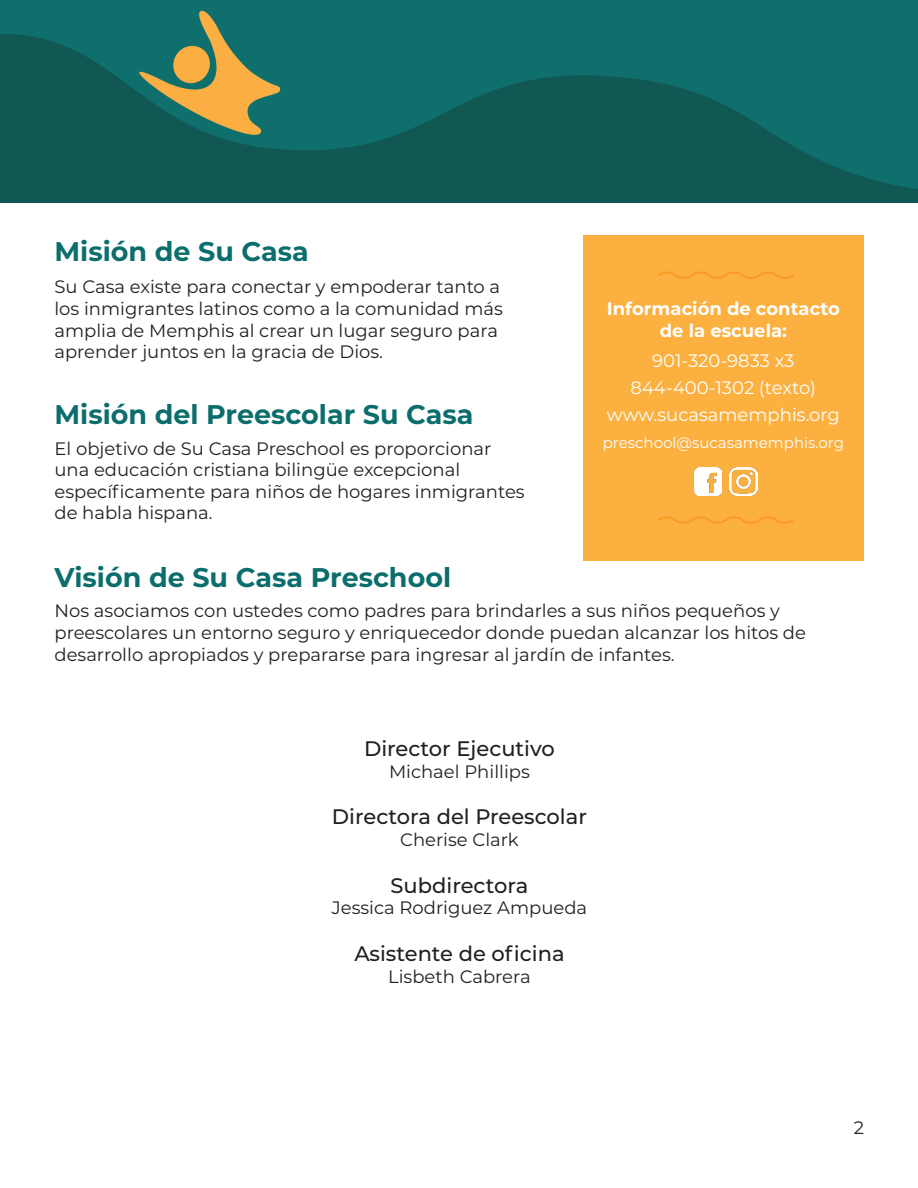
<style>
.page{position:relative;width:918px;height:1188px;background:#fff}
.page>*{position:absolute;margin:0;border:0;box-sizing:border-box;transform-origin:0 0}
.t1{font:700 27px "Montserrat";color:#0b6e6c}
.Paragraph_Style_1{font:500 21px "Montserrat";color:#231f20}
.Paragraph_Style_1-2{font:18px/21.6px "Montserrat";color:#231f20}
.Paragraph_Style_1-3{font:18px "Montserrat";color:#fff}
.Paragraph_Style_1-4{font:700 18px/21.6px "Montserrat";color:#fff;text-align:center}
.Paragraph_Style_1-5{font:15px "Montserrat";color:#fff}
</style>
<div class="page">
<div style="left:583px;top:235px;width:281px;height:325px;background:#fbb040"></div>
<img style="left:0;top:0;width:918px;height:202px">
<svg style="left:658px;top:271px;width:136px;height:8px"></svg>
<svg style="left:658px;top:516px;width:136px;height:8px"></svg>
<img style="left:694px;top:468px;width:28px;height:27px">
<img style="left:730px;top:468px;width:27px;height:27px">
<p class="t1" style="left:54px;top:232px;width:256px">Misión de Su Casa</p>
<p class="Paragraph_Style_1-2" style="left:54px;top:276px;width:450px">Su Casa existe para conectar y empoderar tanto a los inmigrantes latinos como a la comunidad más amplia de Memphis al crear un lugar seguro para aprender juntos en la gracia de Dios.</p>
<p class="t1" style="left:54px;top:395px;width:421px">Misión del Preescolar Su Casa</p>
<p class="Paragraph_Style_1-2" style="left:54px;top:437px;width:472px">El objetivo de Su Casa Preschool es proporcionar una educación cristiana bilingüe excepcional específicamente para niños de hogares inmigrantes de habla hispana.</p>
<p class="Paragraph_Style_1-4" style="left:607px;top:297px;width:234px">Información de contacto de la escuela:</p>
<p class="Paragraph_Style_1-3" style="left:652px;top:348px;width:144px">901-320-9833 x3</p>
<p class="Paragraph_Style_1-3" style="left:631px;top:375px;width:187px">844-400-1302 (texto)</p>
<p class="Paragraph_Style_1-3" style="left:607px;top:402px;width:234px">www.sucasamemphis.org</p>
<p class="Paragraph_Style_1-5" style="left:603px;top:432px;width:243px">preschool@sucasamemphis.org</p>
<p class="t1" style="left:54px;top:557px;width:398px">Visión de Su Casa Preschool</p>
<p class="Paragraph_Style_1-2" style="left:54px;top:600px;width:753px">Nos asociamos con ustedes como padres para brindarles a sus niños pequeños y preescolares un entorno seguro y enriquecedor donde puedan alcanzar los hitos de desarrollo apropiados y prepararse para ingresar al jardín de infantes.</p>
<p class="Paragraph_Style_1" style="left:364px;top:734px;width:192px">Director Ejecutivo</p>
<p class="Paragraph_Style_1-2" style="left:389px;top:760px;width:142px">Michael Phillips</p>
<p class="Paragraph_Style_1" style="left:332px;top:802px;width:257px">Directora del Preescolar</p>
<p class="Paragraph_Style_1-2" style="left:400px;top:828px;width:120px">Cherise Clark</p>
<p class="Paragraph_Style_1" style="left:391px;top:871px;width:139px">Subdirectora</p>
<p class="Paragraph_Style_1-2" style="left:332px;top:897px;width:257px">Jessica Rodriguez Ampueda</p>
<p class="Paragraph_Style_1" style="left:354px;top:939px;width:212px">Asistente de oficina</p>
<p class="Paragraph_Style_1-2" style="left:388px;top:965px;width:144px">Lisbeth Cabrera</p>
<p class="Paragraph_Style_1-2" style="left:854px;top:1116px;width:12px">2</p>
</div>
